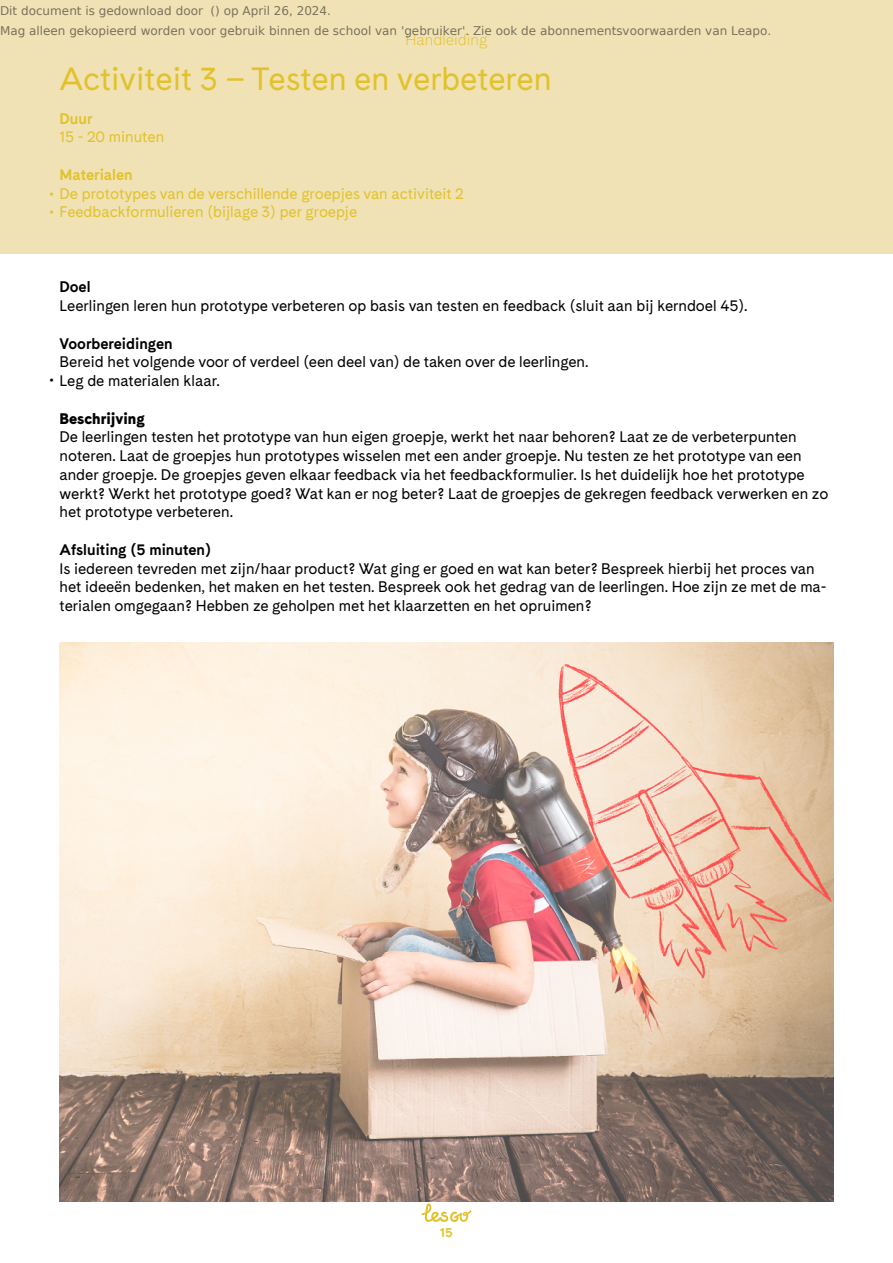
<style>
.page{position:relative;width:893px;height:1263px;background:#fff}
.page>*{position:absolute;margin:0;border:0;box-sizing:border-box;transform-origin:0 0}
.t1{font:30px "Cadiz";color:#e1c22b}
.t2{font:14.25px/18.8px "Cadiz";color:#000}
.t3{font:14.25px "Cadiz";color:#e1c22b}
.t4{font:700 14.25px "Cadiz";color:#000}
.t5{font:700 14.25px "Cadiz";color:#e1c22b}
.t6{font:900 14.25px "Cadiz";color:#000}
.t7{font:300 14.25px "Cadiz";color:#e1c22b}
.t8{font:12px/20.4px "DejaVu Sans";color:rgb(0 0 0/.5)}
.t9{font:700 12px "Cadiz";color:#e1c22b}
</style>
<div class="page">
<div style="left:0;top:0;width:893px;height:254px;background:#f0e2b5"></div>
<img style="left:60px;top:642px;width:773px;height:559px">
<svg style="left:421px;top:1203px;width:51px;height:19px"></svg>
<p class="t8" style="left:0;top:0;width:773px">Dit document is gedownload door () op April 26, 2024.<br>Mag alleen gekopieerd worden voor gebruik binnen de school van 'gebruiker'. Zie ook de abonnementsvoorwaarden van Leapo.</p>
<p class="t7" style="left:406px;top:30px;width:83px">Handleiding</p>
<h1 class="t1" style="left:60px;top:57px;width:494px">Activiteit 3 – Testen en verbeteren</h1>
<p class="t5" style="left:60px;top:108px;width:34px">Duur</p>
<p class="t3" style="left:60px;top:127px;width:106px">15 - 20 minuten</p>
<p class="t5" style="left:60px;top:164px;width:75px">Materialen</p>
<p class="t3" style="left:49px;top:183px;width:416px">• De prototypes van de verschillende groepjes van activiteit 2</p>
<p class="t3" style="left:49px;top:202px;width:309px">• Feedbackformulieren (bijlage 3) per groepje</p>
<p class="t4" style="left:60px;top:277px;width:33px">Doel</p>
<p class="t2" style="left:60px;top:297px;width:690px">Leerlingen leren hun prototype verbeteren op basis van testen en feedback (sluit aan bij kerndoel 45).</p>
<p class="t4" style="left:60px;top:333px;width:115px">Voorbereidingen</p>
<p class="t2" style="left:60px;top:353px;width:530px">Bereid het volgende voor of verdeel (een deel van) de taken over de leerlingen.</p>
<p class="t2" style="left:49px;top:372px;width:172px">• Leg de materialen klaar.</p>
<p class="t6" style="left:60px;top:408px;width:87px">Beschrijving</p>
<p class="t2" style="left:60px;top:428px;width:770px">De leerlingen testen het prototype van hun eigen groepje, werkt het naar behoren? Laat ze de verbeterpunten noteren. Laat de groepjes hun prototypes wisselen met een ander groepje. Nu testen ze het prototype van een ander groepje. De groepjes geven elkaar feedback via het feedbackformulier. Is het duidelijk hoe het prototype werkt? Werkt het prototype goed? Wat kan er nog beter? Laat de groepjes de gekregen feedback verwerken en zo het prototype verbeteren.</p>
<p class="t4" style="left:60px;top:539px;width:153px">Afsluiting (5 minuten)</p>
<p class="t2" style="left:60px;top:559px;width:769px">Is iedereen tevreden met zijn/haar product? Wat ging er goed en wat kan beter? Bespreek hierbij het proces van het ideeën bedenken, het maken en het testen. Bespreek ook het gedrag van de leerlingen. Hoe zijn ze met de ma&shy;terialen omgegaan? Hebben ze geholpen met het klaarzetten en het opruimen?</p>
<p class="t9" style="left:440px;top:1224px;width:14px">15</p>
</div>
